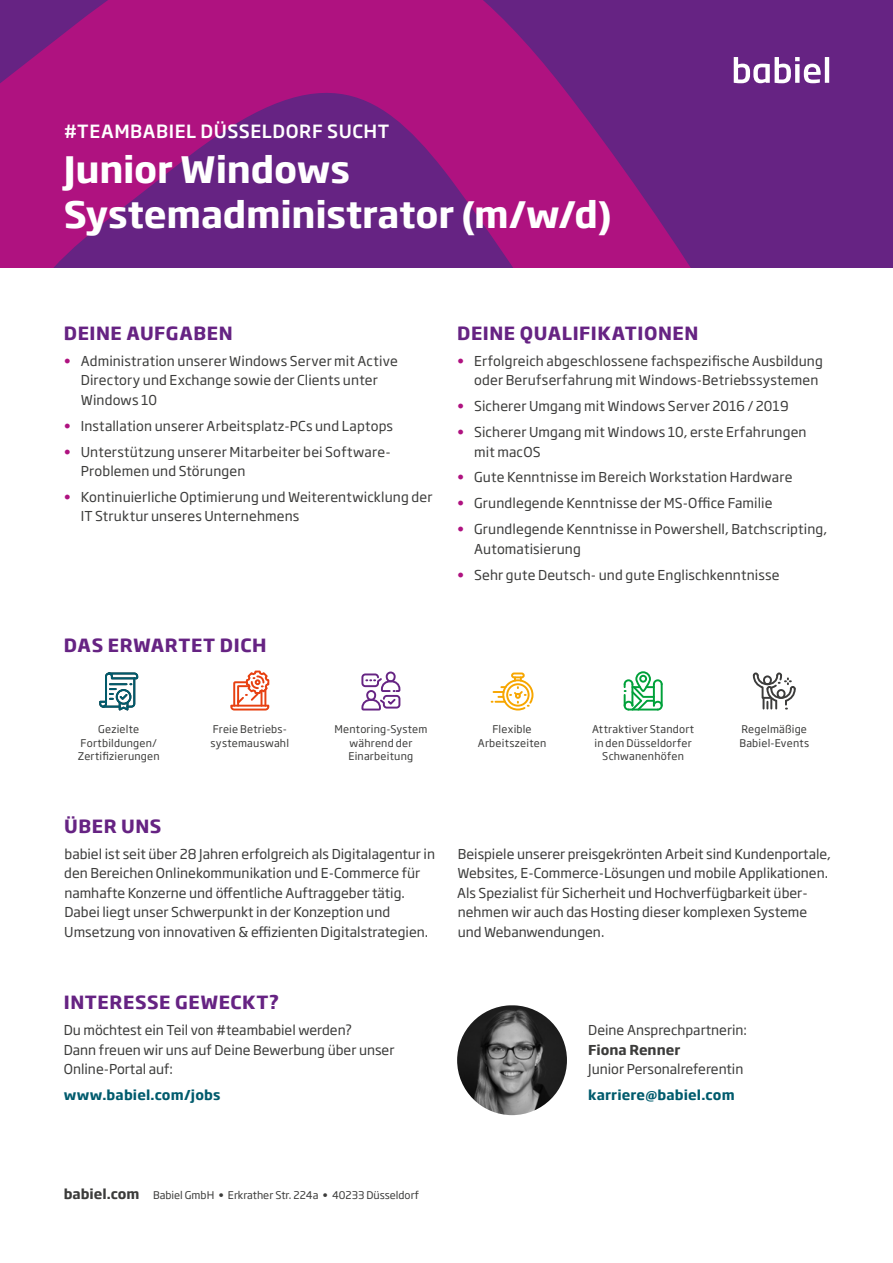
<style>
.page{position:relative;width:893px;height:1263px;background:#fff}
.page>*{position:absolute;margin:0;border:0;box-sizing:border-box;transform-origin:0 0}
.t1{font:700 36px/45px "Soho Gothic Pro";letter-spacing:-.005em;color:#fff}
.t2{font:700 18px "Soho Gothic Pro";letter-spacing:.03em;color:#662383}
.t3{font:500 18px "Soho Gothic Pro";letter-spacing:.03em;color:#fff}
.t4{font:13.5px/19.5px "Soho Gothic Pro";color:#3c3c3b}
.t5{font:700 13.5px "Soho Gothic Pro";letter-spacing:.01em;color:#005b6d}
.t6{font:700 13.5px "Soho Gothic Pro";color:#3c3c3b}
.t7{font:10.5px/13.5px "Soho Gothic Pro";letter-spacing:.02em;color:#3c3c3b;text-align:center}
.t8{font:10.5px "Soho Gothic Pro";color:#3c3c3b}
.s1{color:#af1280}
.s2{font-weight:700;font-size:13.5px}
</style>
<div class="page">
<div style="left:0;top:0;width:893px;height:267px;background:#662383"></div>
<svg style="left:0;top:0;width:690px;height:267px;fill:#af1280"></svg>
<svg style="left:734px;top:57px;width:95px;height:26px"></svg>
<img style="left:457px;top:1005px;width:110px;height:110px;border-radius:54px">
<svg style="left:623px;top:671px;width:40px;height:40px"></svg>
<svg style="left:99px;top:672px;width:40px;height:39px"></svg>
<svg style="left:492px;top:677px;width:42px;height:34px"></svg>
<div style="left:511px;top:672px;width:14px;height:6px;border:2px solid #f7a600;border-radius:2px"></div>
<svg style="left:752px;top:672px;width:44px;height:37px"></svg>
<svg style="left:230px;top:670px;width:40px;height:41px"></svg>
<div style="left:386px;top:671px;width:10px;height:11px;border:2px solid #662483;border-radius:50%"></div>
<div style="left:361px;top:673px;width:18px;height:14px;border:2px solid #662483;border-radius:3px"></div>
<svg style="left:361px;top:679px;width:40px;height:32px"></svg>
<h2 class="t3" style="left:64px;top:117px;width:327px">#TEAMBABIEL DÜSSELDORF SUCHT</h2>
<h1 class="t1" style="left:64px;top:145px;width:550px">Junior Windows<br>Systemadministrator (m/w/d)</h1>
<h2 class="t2" style="left:64px;top:319px;width:170px">DEINE AUFGABEN</h2>
<p class="t4" style="left:81px;top:350px;width:319px;text-indent:-17px"><span class="s1">•</span> Administration unserer Windows Server mit Active<br>Directory und Exchange sowie der Clients unter<br>Windows 10</p>
<p class="t4" style="left:64px;top:415px;width:331px"><span class="s1">•</span> Installation unserer Arbeitsplatz-PCs und Laptops</p>
<p class="t4" style="left:81px;top:441px;width:311px;text-indent:-17px"><span class="s1">•</span> Unterstützung unserer Mitarbeiter bei Software-<br>Problemen und Störungen</p>
<p class="t4" style="left:81px;top:486px;width:353px;text-indent:-17px"><span class="s1">•</span> Kontinuierliche Optimierung und Weiterentwicklung der<br>IT Struktur unseres Unternehmens</p>
<h2 class="t2" style="left:64px;top:631px;width:204px">DAS ERWARTET DICH</h2>
<h2 class="t2" style="left:457px;top:319px;width:243px">DEINE QUALIFIKATIONEN</h2>
<p class="t4" style="left:474px;top:350px;width:350px;text-indent:-17px"><span class="s1">•</span> Erfolgreich abgeschlossene fachspezifische Ausbildung oder Berufserfahrung mit Windows-Betriebssystemen</p>
<p class="t4" style="left:457px;top:396px;width:333px"><span class="s1">•</span> Sicherer Umgang mit Windows Server 2016 / 2019</p>
<p class="t4" style="left:474px;top:422px;width:334px;text-indent:-17px"><span class="s1">•</span> Sicherer Umgang mit Windows 10, erste Erfahrungen mit macOS</p>
<p class="t4" style="left:457px;top:467px;width:337px"><span class="s1">•</span> Gute Kenntnisse im Bereich Workstation Hardware</p>
<p class="t4" style="left:457px;top:493px;width:317px"><span class="s1">•</span> Grundlegende Kenntnisse der MS-Office Familie</p>
<p class="t4" style="left:474px;top:519px;width:355px;text-indent:-17px"><span class="s1">•</span> Grundlegende Kenntnisse in Powershell, Batchscripting,<br>Automatisierung</p>
<p class="t4" style="left:457px;top:564px;width:324px"><span class="s1">•</span> Sehr gute Deutsch- und gute Englischkenntnisse</p>
<p class="t7" style="left:478px;top:722px;width:70px">Flexible<br>Arbeitszeiten</p>
<p class="t7" style="left:739px;top:722px;width:71px;text-align:left">Regelmäßige<br>Babiel-Events</p>
<p class="t7" style="left:78px;top:722px;width:84px">Gezielte<br>Fortbildungen/<br>Zertifizierungen</p>
<p class="t7" style="left:211px;top:722px;width:80px;text-align:left">Freie Betriebs&shy;systemauswahl</p>
<p class="t7" style="left:592px;top:722px;width:104px">Attraktiver Standort in den Düsseldorfer<br>Schwanenhöfen</p>
<p class="t7" style="left:334px;top:722px;width:95px">Mentoring-System während der<br>Einarbeitung</p>
<h2 class="t2" style="left:64px;top:812px;width:99px">ÜBER UNS</h2>
<p class="t4" style="left:64px;top:843px;width:372px">babiel ist seit über 28 Jahren erfolgreich als Digitalagentur in den Bereichen Onlinekommunikation und E-Commerce für namhafte Konzerne und öffentliche Auftraggeber tätig.<br>Dabei liegt unser Schwerpunkt in der Konzeption und Umsetzung von innovativen &amp; effizienten Digitalstrategien.</p>
<p class="t4" style="left:457px;top:843px;width:375px">Beispiele unserer preisgekrönten Arbeit sind Kundenportale, Websites, E-Commerce-Lösungen und mobile Applikationen.<br>Als Spezialist für Sicherheit und Hochverfügbarkeit über&shy;nehmen wir auch das Hosting dieser komplexen Systeme und Webanwendungen.</p>
<h2 class="t2" style="left:64px;top:988px;width:217px">INTERESSE GEWECKT?</h2>
<p class="t4" style="left:64px;top:1020px;width:332px">Du möchtest ein Teil von #teambabiel werden?<br>Dann freuen wir uns auf Deine Bewerbung über unser<br>Online-Portal auf:</p>
<p class="t5" style="left:64px;top:1084px;width:158px">www.babiel.com/jobs</p>
<p class="t8" style="left:64px;top:1187px;width:357px"><span class="s2">babiel.com</span> Babiel GmbH • Erkrather Str. 224a • 40233 Düsseldorf</p>
<p class="t4" style="left:588px;top:1020px;width:160px">Deine Ansprechpartnerin:</p>
<p class="t6" style="left:588px;top:1039px;width:94px">Fiona Renner</p>
<p class="t4" style="left:588px;top:1059px;width:157px">Junior Personalreferentin</p>
<p class="t5" style="left:588px;top:1084px;width:148px">karriere@babiel.com</p>
</div>
